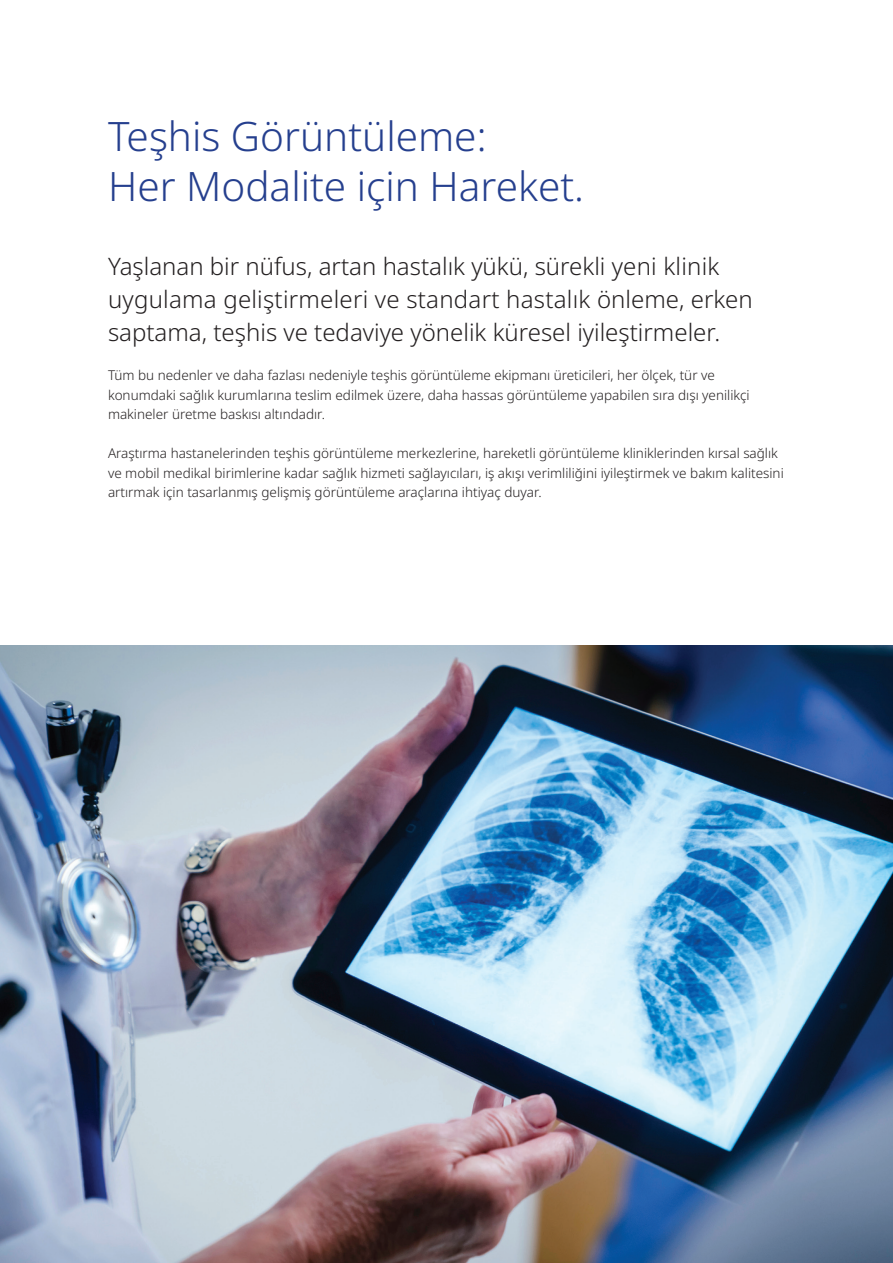
<style>
.page{position:relative;width:893px;height:1263px;background:#fff}
.page>*{position:absolute;margin:0;border:0;box-sizing:border-box;transform-origin:0 0}
.t1{font:300 40.5px/49.5px "Noto Sans";color:#253f8e}
.t2{font:300 24px/33px "Noto Sans";color:#231f20}
.t3{font:300 13.5px/19.5px "Noto Sans";color:#231f20}
</style>
<div class="page">
<img style="left:0;top:645px;width:893px;height:618px">
<h1 class="t1" style="left:108px;top:113px;width:478px">Teşhis Görüntüleme:<br>Her Modalite için Hareket.</h1>
<h2 class="t2" style="left:108px;top:251px;width:646px">Yaşlanan bir nüfus, artan hastalık yükü, sürekli yeni klinik uygulama geliştirmeleri ve standart hastalık önleme, erken saptama, teşhis ve tedaviye yönelik küresel iyileştirmeler.</h2>
<p class="t3" style="left:108px;top:366px;width:643px">Tüm bu nedenler ve daha fazlası nedeniyle teşhis görüntüleme ekipmanı üreticileri, her ölçek, tür ve konumdaki sağlık kurumlarına teslim edilmek üzere, daha hassas görüntüleme yapabilen sıra dışı yenilikçi makineler üretme baskısı altındadır.</p>
<p class="t3" style="left:108px;top:444px;width:677px">Araştırma hastanelerinden teşhis görüntüleme merkezlerine, hareketli görüntüleme kliniklerinden kırsal sağlık ve mobil medikal birimlerine kadar sağlık hizmeti sağlayıcıları, iş akışı verimliliğini iyileştirmek ve bakım kalitesini artırmak için tasarlanmış gelişmiş görüntüleme araçlarına ihtiyaç duyar.</p>
</div>
